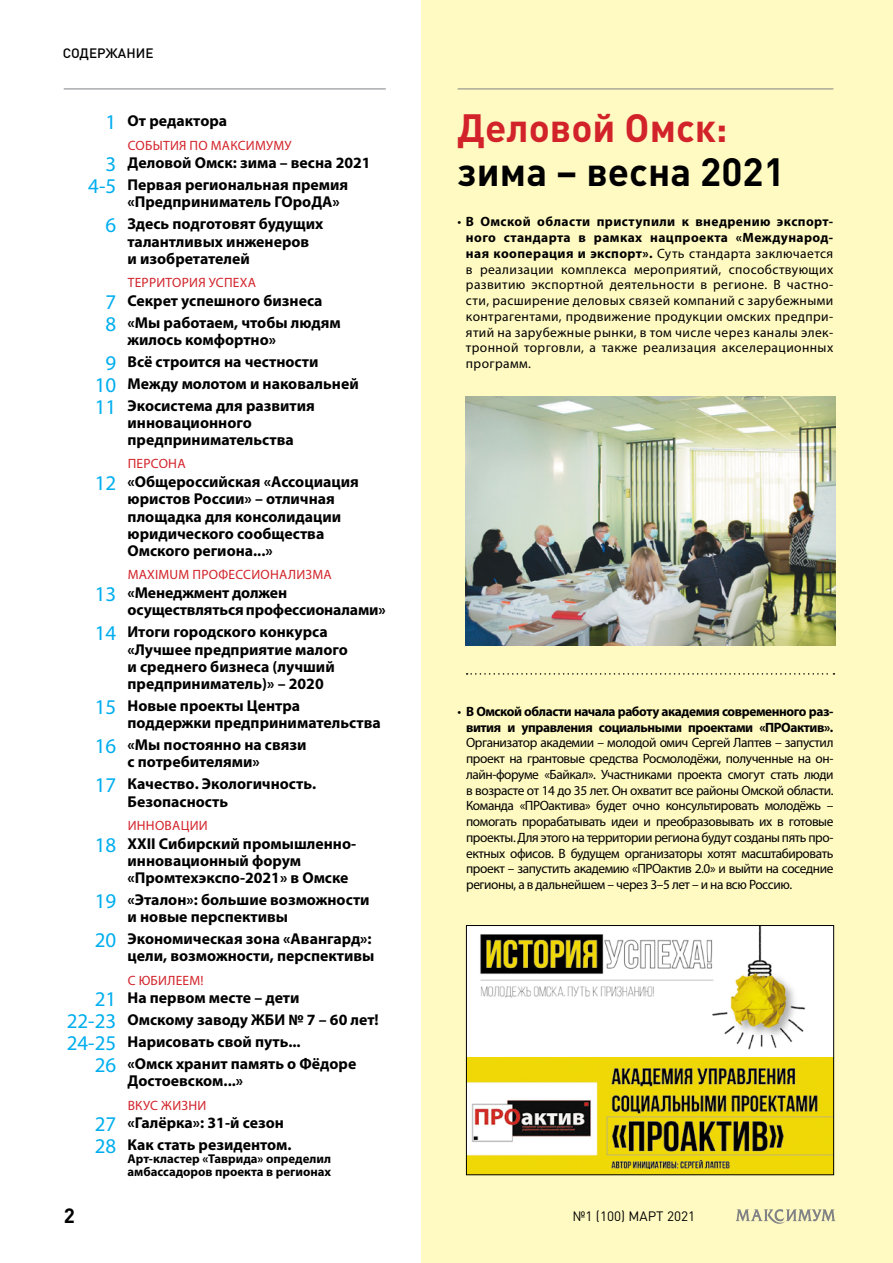
<style>
.page{position:relative;width:893px;height:1263px;background:#fff}
.page>*{position:absolute;margin:0;border:0;box-sizing:border-box;transform-origin:0 0}
.t1{font:700 39px "DIN Cyr";color:#000}
.t2{font:700 39px "DIN Cyr";color:#d2232a}
.t3{font:700 20.4px "DIN Cyr";color:#000}
.t4{font:700 15.75px/17.2px "Myriad Pro";color:#000}
.t5{font:13.5px/15.8px "Myriad Pro";letter-spacing:-.005em;color:#000;text-align:justify}
.t6{font:700 13.5px/15.8px "Myriad Pro";letter-spacing:-.03em;color:#000;text-align:right}
.t7{font:13.5px "Myriad Pro";letter-spacing:.02em;color:#d2232a}
.t8{font:13.5px "DIN Cyr";color:#000}
.t9{font:500 13.5px "DIN Cyr";color:#000}
.t10{font:700 12.75px/12.8px "Myriad Pro";color:#000}
.s1{font-weight:400;font-size:21px;color:#00aeef}
.s2{font-weight:700}
.s3{font-weight:400}
</style>
<div class="page">
<div style="left:422px;top:0;width:471px;height:1263px;background:#fffac2"></div>
<hr style="left:64px;top:89px;width:322px;height:1px;background:#808285">
<hr style="left:458px;top:89px;width:375px;height:1px;background:#808285">
<svg style="left:467px;top:673px;width:367px;height:2px"></svg>
<img style="left:466px;top:396px;width:370px;height:250px">
<svg style="left:736px;top:1209px;width:100px;height:15px"></svg>
<img style="left:468px;top:927px;width:364px;height:130px">
<img style="left:468px;top:1057px;width:364px;height:116px">
<div style="left:466px;top:925px;width:368px;height:250px;border:1px solid #000"></div>
<p class="t9" style="left:63px;top:44px;width:92px">содержание</p>
<p class="t4" style="left:106px;top:112px;width:123px"><span class="s1">1</span> От редактора</p>
<p class="t7" style="left:128px;top:137px;width:94px">СОБЫТИЯ ПО МАКСИМУМУ</p>
<p class="t4" style="left:88px;top:151px;width:284px;line-height:21.9px;text-indent:17px"><span class="s1">3</span> Деловой Омск: зима – весна 2021<br><span class="s1">4-5</span> Первая региональная премия</p>
<p class="t4" style="left:106px;top:191px;width:236px;line-height:21.9px;text-indent:22px">«Предприниматель ГОроДА»<br><span class="s1">6</span> Здесь подготовят будущих</p>
<p class="t4" style="left:128px;top:232px;width:183px">талантливых инженеров и изобретателей</p>
<p class="t7" style="left:128px;top:274px;width:16px">ТЕРРИТОРИ</p>
<p class="t7" style="left:198px;top:274px;width:20px">Я УСПЕ</p>
<p class="t7" style="left:240px;top:274px;width:16px">ХА</p>
<p class="t4" style="left:106px;top:289px;width:237px;line-height:21.9px"><span class="s1">7</span> Секрет успешного бизнеса<br><span class="s1">8</span> «Мы работаем, чтобы людям</p>
<p class="t4" style="left:128px;top:330px;width:150px">жилось комфортно»</p>
<p class="t4" style="left:106px;top:352px;width:215px"><span class="s1">9</span> Всё строится на честности</p>
<p class="t4" style="left:95px;top:374px;width:265px"><span class="s1">10</span> Между молотом и наковальней</p>
<p class="t4" style="left:95px;top:396px;width:222px"><span class="s1">11</span> Экосистема для развития</p>
<p class="t4" style="left:128px;top:414px;width:168px">инновационного предпринимательства</p>
<p class="t7" style="left:128px;top:456px;width:18px">ПЕРСОНА</p>
<p class="t4" style="left:128px;top:473px;width:233px;text-indent:-33px"><span class="s1">12</span> «Общероссийская «Ассоциация юристов России» – отличная площадка для консолидации юридического сообщества<br>Омского региона...»</p>
<p class="t7" style="left:128px;top:566px;width:75px">MAXIMUM ПРОФЕССИОНАЛИЗМА</p>
<p class="t4" style="left:128px;top:584px;width:260px;text-indent:-33px"><span class="s1">13</span> «Менеджмент должен осуществляться профессионалами»</p>
<p class="t4" style="left:128px;top:623px;width:222px;text-indent:-33px"><span class="s1">14</span> Итоги городского конкурса «Лучшее предприятие малого и среднего бизнеса (лучший предприниматель)» – 2020</p>
<p class="t4" style="left:128px;top:696px;width:255px;text-indent:-33px"><span class="s1">15</span> Новые проекты Центра поддержки предпринимательства</p>
<p class="t4" style="left:128px;top:736px;width:180px;text-indent:-33px"><span class="s1">16</span> «Мы постоянно на связи с потребителями»</p>
<p class="t4" style="left:128px;top:775px;width:190px;text-indent:-33px"><span class="s1">17</span> Качество. Экологичность.<br>Безопасность</p>
<p class="t7" style="left:128px;top:817px;width:19px">ИННОВАЦИИ</p>
<p class="t4" style="left:128px;top:834px;width:230px;text-indent:-33px"><span class="s1">18</span> XXII Сибирский промышленно&shy;инновационный форум «Промтехэкспо-2021» в Омске</p>
<p class="t4" style="left:128px;top:890px;width:244px;text-indent:-33px"><span class="s1">19</span> «Эталон»: большие возможности и новые перспективы</p>
<p class="t4" style="left:95px;top:930px;width:281px;text-align:right"><span class="s1">20</span> Экономическая зона «Авангард»: цели, возможности, перспективы</p>
<p class="t7" style="left:128px;top:972px;width:32px">С ЮБИЛЕЕМ</p>
<p class="t7" style="left:201px;top:972px;width:5px">!</p>
<p class="t4" style="left:67px;top:986px;width:314px;line-height:21.9px;text-indent:28px"><span class="s1">21</span> На первом месте – дети<br><span class="s1">22-23</span> Омскому заводу ЖБИ № 7 – 60 лет!<br><span class="s1">24-25</span> Нарисовать свой путь...</p>
<p class="t4" style="left:128px;top:1055px;width:230px;text-indent:-33px"><span class="s1">26</span> «Омск хранит память о Фёдоре<br>Достоевском...»</p>
<p class="t7" style="left:128px;top:1097px;width:16px">ВКУС</p>
<p class="t7" style="left:161px;top:1097px;width:10px">ЖИЗНИ</p>
<p class="t4" style="left:95px;top:1111px;width:198px;line-height:21.9px"><span class="s1">27</span> «Галёрка»: 31-й сезон<br><span class="s1">28</span> Как стать резидентом.</p>
<p class="t10" style="left:128px;top:1152px;width:205px">Арт-кластер «Таврида» определил амбассадоров проекта в регионах</p>
<h1 class="t2" style="left:458px;top:102px;width:272px">Деловой Омск:</h1>
<h1 class="t1" style="left:458px;top:145px;width:329px">зима – весна 2021</h1>
<p class="t5" style="left:466px;top:214px;width:369px;text-indent:-9px">• <span class="s2">В Омской области приступили к внедрению экспорт&shy;ного стандарта в рамках нацпроекта «Международ&shy;ная кооперация и экспорт».</span> СУТЬ СТАНДАРТА ЗАКЛЮЧАЕТСЯ В РЕАЛИЗАЦИИ КОМПЛЕКСА МЕРОПРИЯТИЙ, СПОСОБСТВУЮЩИХ РАЗВИТИЮ ЭКСПОРТНОЙ ДЕЯТЕЛЬНОСТИ В РЕГИОНЕ. В ЧАСТНО-СТИ, РАСШИРЕНИЕ ДЕЛОВЫХ СВЯЗЕЙ КОМПАНИЙ С ЗАРУБЕЖНЫМИ КОНТРАГЕНТАМИ, ПРОДВИЖЕНИЕ ПРОДУКЦИИ ОМСКИХ ПРЕДПРИ-ЯТИЙ НА ЗАРУБЕЖНЫЕ РЫНКИ, В ТОМ ЧИСЛЕ ЧЕРЕЗ КАНАЛЫ ЭЛЕК-ТРОННОЙ ТОРГОВЛИ, А ТАКЖЕ РЕАЛИЗАЦИЯ АКСЕЛЕРАЦИОННЫХ ПРОГРАММ.</p>
<p class="t6" style="left:458px;top:703px;width:377px"><span class="s3">•</span> В Омской области начала работу академия современного раз&shy;вития и управления социальными проектами «ПРОактив».</p>
<p class="t5" style="left:466px;top:735px;width:369px">ОРГАНИЗАТОР АКАДЕМИИ – МОЛОДОЙ ОМИЧ СЕРГЕЙ ЛАПТЕВ – ЗАПУСТИЛ ПРОЕКТ НА ГРАНТОВЫЕ СРЕДСТВА РОСМОЛОДЁЖИ, ПОЛУЧЕННЫЕ НА ОН-ЛАЙН-ФОРУМЕ «БАЙКАЛ». УЧАСТНИКАМИ ПРОЕКТА СМОГУТ СТАТЬ ЛЮДИ В ВОЗРАСТЕ ОТ 14 ДО 35 ЛЕТ. ОН ОХВАТИТ ВСЕ РАЙОНЫ ОМСКОЙ ОБЛАСТИ.<br>КОМАНДА «ПРОАКТИВА» БУДЕТ ОЧНО КОНСУЛЬТИРОВАТЬ МОЛОДЁЖЬ – ПОМОГАТЬ ПРОРАБАТЫВАТЬ ИДЕИ И ПРЕОБРАЗОВЫВАТЬ ИХ В ГОТОВЫЕ ПРОЕКТЫ. ДЛЯ ЭТОГО НА ТЕРРИТОРИИ РЕГИОНА БУДУТ СОЗДАНЫ ПЯТЬ ПРО-ЕКТНЫХ ОФИСОВ. В БУДУЩЕМ ОРГАНИЗАТОРЫ ХОТЯТ МАСШТАБИРОВАТЬ ПРОЕКТ – ЗАПУСТИТЬ АКАДЕМИЮ «ПРОАКТИВ 2.0» И ВЫЙТИ НА СОСЕДНИЕ РЕГИОНЫ, А В ДАЛЬНЕЙШЕМ – ЧЕРЕЗ 3–5 ЛЕТ – И НА ВСЮ РОССИЮ.</p>
<p class="t3" style="left:64px;top:1202px;width:13px">2</p>
<p class="t8" style="left:573px;top:1207px;width:124px">№1 (100) Март 2021</p>
</div>
